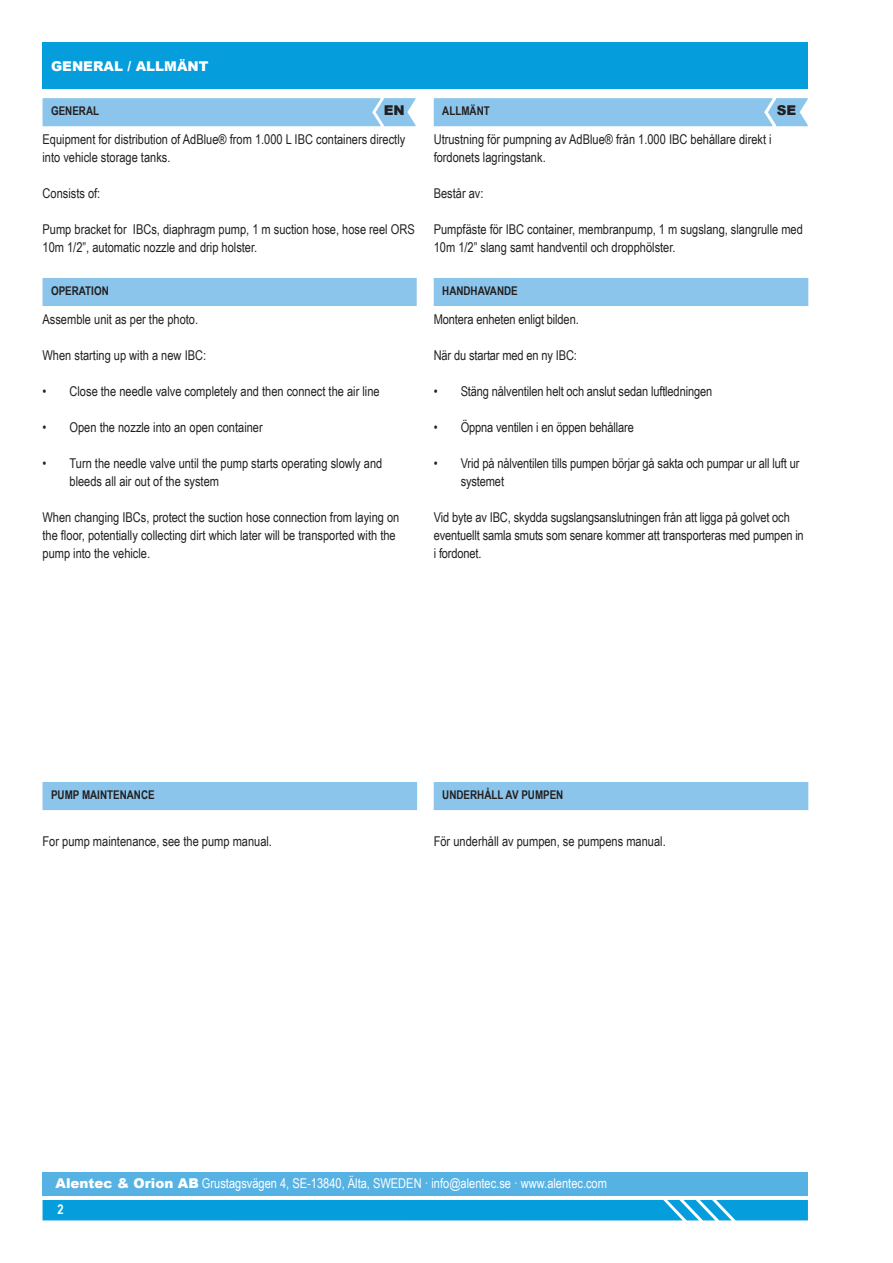
<style>
.page{position:relative;width:893px;height:1263px;background:#fff}
.page>*{position:absolute;margin:0;border:0;box-sizing:border-box;transform-origin:0 0}
.Estilo_de_párrafo_bo{font:13.5px/18px "Arial Narrow";color:#231f20}
.t1{font:13.5px/26.4px "Arial Narrow";color:#fff}
.titulos_apartados{font:900 13.5px "Arial";color:#fff}
.t2{font:900 13.5px "Arial";color:#231f20}
.subtítulos_apartados{font:700 12px "Arial Narrow";color:#231f20}
.s1{font-family:"Arial";font-weight:900}
.s2{font-weight:700}
</style>
<div class="page">
<div style="left:43px;top:1200px;width:765px;height:20px;background:#069ddc"></div>
<div style="left:43px;top:1172px;width:765px;height:24px;background:#57b2e4"></div>
<div style="left:43px;top:43px;width:765px;height:46px;background:#069ddc"></div>
<div style="left:43px;top:278px;width:374px;height:28px;background:#8bc5eb"></div>
<div style="left:43px;top:782px;width:374px;height:28px;background:#8bc5eb"></div>
<div style="left:434px;top:278px;width:374px;height:28px;background:#8bc5eb"></div>
<div style="left:434px;top:782px;width:374px;height:28px;background:#8bc5eb"></div>
<div style="left:43px;top:98px;width:373px;height:28px;background:#8bc5eb"></div>
<div style="left:434px;top:98px;width:374px;height:28px;background:#8bc5eb"></div>
<p class="titulos_apartados" style="left:51px;top:56px;width:159px">GENERAL / ALLMÄNT</p>
<p class="subtítulos_apartados" style="left:51px;top:102px;width:50px">GENERAL</p>
<p class="t2" style="left:384px;top:101px;width:22px">EN</p>
<p class="subtítulos_apartados" style="left:442px;top:102px;width:49px">ALLMÄNT</p>
<p class="t2" style="left:777px;top:101px;width:21px">SE</p>
<p class="Estilo_de_párrafo_bo" style="left:43px;top:130px;width:364px">Equipment for distribution of AdBlue® from 1.000 L IBC containers directly into vehicle storage tanks.</p>
<p class="Estilo_de_párrafo_bo" style="left:43px;top:184px;width:59px">Consists of:</p>
<p class="Estilo_de_párrafo_bo" style="left:43px;top:220px;width:374px">Pump bracket for IBCs, diaphragm pump, 1 m suction hose, hose reel ORS<br>10m 1/2”, automatic nozzle and drip holster.</p>
<p class="subtítulos_apartados" style="left:51px;top:282px;width:59px">OPERATION</p>
<p class="Estilo_de_párrafo_bo" style="left:43px;top:310px;width:157px">Assemble unit as per the photo.</p>
<p class="Estilo_de_párrafo_bo" style="left:43px;top:346px;width:165px">When starting up with a new IBC:</p>
<p class="Estilo_de_párrafo_bo" style="left:43px;top:382px;width:339px">• Close the needle valve completely and then connect the air line</p>
<p class="Estilo_de_párrafo_bo" style="left:43px;top:418px;width:222px">• Open the nozzle into an open container</p>
<p class="Estilo_de_párrafo_bo" style="left:70px;top:454px;width:314px;text-indent:-27px">• Turn the needle valve until the pump starts operating slowly and bleeds all air out of the system</p>
<p class="Estilo_de_párrafo_bo" style="left:43px;top:508px;width:358px">When changing IBCs, protect the suction hose connection from laying on the floor, potentially collecting dirt which later will be transported with the pump into the vehicle.</p>
<p class="Estilo_de_párrafo_bo" style="left:434px;top:130px;width:340px">Utrustning för pumpning av AdBlue® från 1.000 IBC behållare direkt i fordonets lagringstank.</p>
<p class="Estilo_de_párrafo_bo" style="left:434px;top:184px;width:51px">Består av:</p>
<p class="Estilo_de_párrafo_bo" style="left:434px;top:220px;width:371px">Pumpfäste för IBC container, membranpump, 1 m sugslang, slangrulle med<br>10m 1/2” slang samt handventil och dropphölster.</p>
<p class="subtítulos_apartados" style="left:442px;top:282px;width:77px">HANDHAVANDE</p>
<p class="Estilo_de_párrafo_bo" style="left:434px;top:310px;width:147px">Montera enheten enligt bilden.</p>
<p class="Estilo_de_párrafo_bo" style="left:434px;top:346px;width:145px">När du startar med en ny IBC:</p>
<p class="Estilo_de_párrafo_bo" style="left:434px;top:382px;width:280px">• Stäng nålventilen helt och anslut sedan luftledningen</p>
<p class="Estilo_de_párrafo_bo" style="left:434px;top:418px;width:202px">• Öppna ventilen i en öppen behållare</p>
<p class="Estilo_de_párrafo_bo" style="left:461px;top:454px;width:340px;text-indent:-27px">• Vrid på nålventilen tills pumpen börjar gå sakta och pumpar ur all luft ur systemet</p>
<p class="Estilo_de_párrafo_bo" style="left:434px;top:508px;width:372px">Vid byte av IBC, skydda sugslangsanslutningen från att ligga på golvet och eventuellt samla smuts som senare kommer att transporteras med pumpen in i fordonet.</p>
<p class="subtítulos_apartados" style="left:51px;top:786px;width:105px">PUMP MAINTENANCE</p>
<p class="Estilo_de_párrafo_bo" style="left:43px;top:832px;width:231px">For pump maintenance, see the pump manual.</p>
<p class="subtítulos_apartados" style="left:442px;top:786px;width:123px">UNDERHÅLL AV PUMPEN</p>
<p class="Estilo_de_párrafo_bo" style="left:434px;top:832px;width:233px">För underhåll av pumpen, se pumpens manual.</p>
<p class="t1" style="left:56px;top:1169px;width:553px"><span class="s1">Alentec &amp; Orion AB</span> Grustagsvägen 4, SE-13840, Älta, SWEDEN · info@alentec.se · www.alentec.com<br><span class="s2">2</span></p>
</div>
